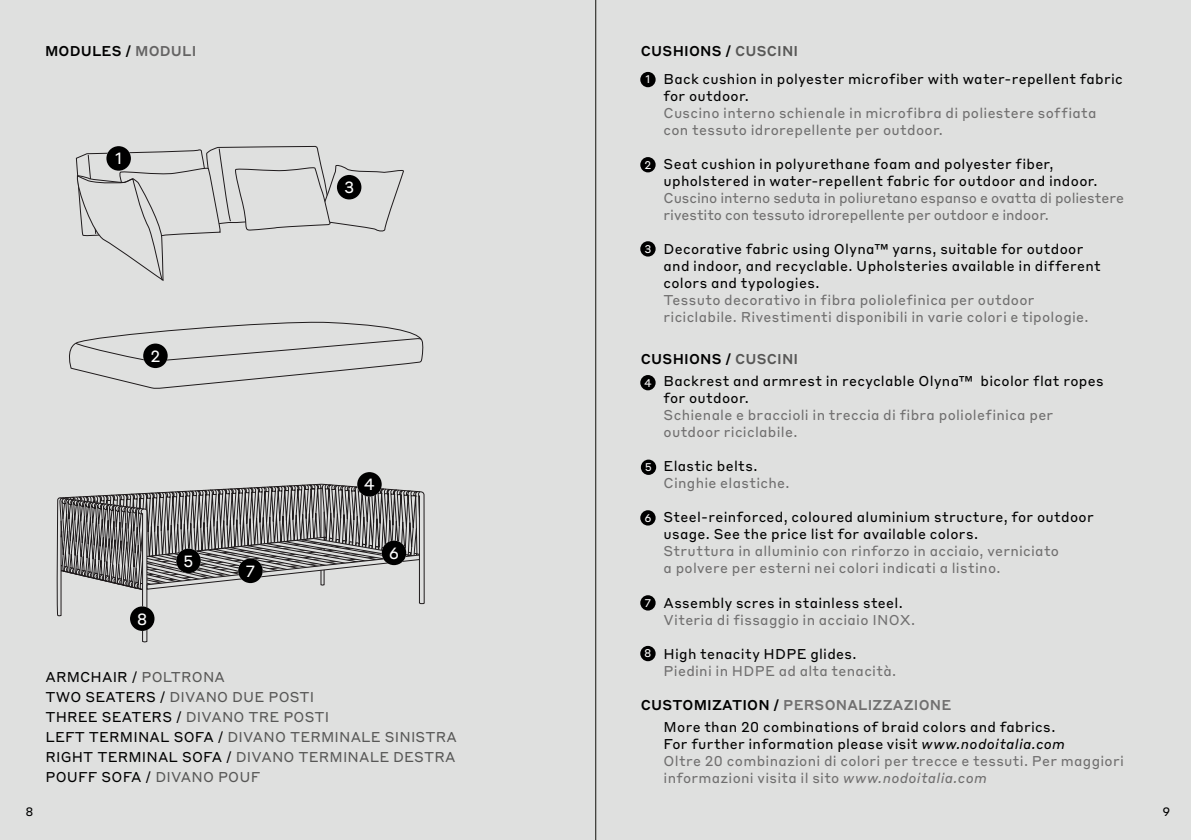
<style>
.page{position:relative;width:1191px;height:840px;background:#fff}
.page>*{position:absolute;margin:0;border:0;box-sizing:border-box;transform-origin:0 0}
.t1{font:16px "Styrene BLC";color:#fff}
.t2{font:14px/17px "Styrene BLC";letter-spacing:.02em;color:#000}
.t3{font:14px/17px "Styrene BLC";letter-spacing:.02em;color:#706f6f}
.t4{font:14px/20px "Styrene BLC";letter-spacing:.01em;color:#575756}
.t5{font:14px/17px "Styrene BLC";letter-spacing:-.005em;color:#706f6f}
.t6{font:500 14px "Styrene BLC";letter-spacing:.01em;color:#000}
.t7{font:12px "Styrene BLC";color:#000}
.t8{font:11px "Styrene BLC";color:#fff}
.s1{color:#646363}
.s2{color:#000}
.s3{color:#575756}
.s4{font-size:11px;color:#fff}
.s5{font-weight:500}
.s6{font-weight:500;color:#706f6f}
.s7{font-style:italic;color:#000}
.s8{font-style:italic}
</style>
<div class="page">
<div style="left:0;top:0;width:1191px;height:839px;background:#dfe0df"></div>
<div style="left:640px;top:72px;width:15px;height:15px;background:#000;border-radius:50%"></div>
<svg style="left:56px;top:483px;width:365px;height:159px"></svg>
<svg style="left:76px;top:146px;width:328px;height:135px"></svg>
<svg style="left:69px;top:321px;width:354px;height:68px"></svg>
<div style="left:337px;top:175px;width:24px;height:24px;background:#000;border-radius:50%"></div>
<div style="left:143px;top:343px;width:25px;height:25px;background:#000;border-radius:50%"></div>
<div style="left:106px;top:146px;width:25px;height:25px;background:#000;border-radius:50%"></div>
<div style="left:357px;top:472px;width:25px;height:24px;background:#000;border-radius:50%"></div>
<div style="left:382px;top:540px;width:24px;height:25px;background:#000;border-radius:50%"></div>
<div style="left:176px;top:548px;width:25px;height:25px;background:#000;border-radius:50%"></div>
<div style="left:238px;top:558px;width:25px;height:24px;background:#000;border-radius:50%"></div>
<div style="left:130px;top:606px;width:24px;height:24px;background:#000;border-radius:50%"></div>
<div style="left:640px;top:157px;width:15px;height:15px;background:#000;border-radius:50%"></div>
<div style="left:640px;top:241px;width:15px;height:15px;background:#000;border-radius:50%"></div>
<div style="left:640px;top:375px;width:15px;height:15px;background:#000;border-radius:50%"></div>
<div style="left:641px;top:459px;width:15px;height:15px;background:#000;border-radius:50%"></div>
<div style="left:640px;top:510px;width:15px;height:15px;background:#000;border-radius:50%"></div>
<div style="left:640px;top:595px;width:15px;height:15px;background:#000;border-radius:50%"></div>
<div style="left:640px;top:645px;width:15px;height:15px;background:#000;border-radius:50%"></div>
<hr style="left:595px;top:0;width:1px;height:839px;background:#12110c">
<p class="t6" style="left:45px;top:45px;width:153px">MODULES / <span class="s1">MODULI</span></p>
<p class="t1" style="left:115px;top:149px;width:9px">1</p>
<p class="t1" style="left:150px;top:346px;width:11px">2</p>
<p class="t1" style="left:137px;top:609px;width:12px">8</p>
<p class="t1" style="left:183px;top:551px;width:12px">5</p>
<p class="t1" style="left:245px;top:561px;width:11px">7</p>
<p class="t1" style="left:344px;top:178px;width:12px">3</p>
<p class="t1" style="left:364px;top:475px;width:13px">4</p>
<p class="t1" style="left:389px;top:543px;width:12px">6</p>
<p class="t4" style="left:45px;top:666px;width:413px"><span class="s2">ARMCHAIR /</span> POLTRONA<br><span class="s2">TWO SEATERS /</span> DIVANO DUE POSTI<br><span class="s2">THREE SEATERS /</span> DIVANO TRE POSTI<br><span class="s2">LEFT TERMINAL SOFA /</span> DIVANO TERMINALE SINISTRA <span class="s2">RIGHT TERMINAL SOFA /</span> DIVANO TERMINALE DESTRA <span class="s2">POUFF SOFA /</span> DIVANO POUF</p>
<p class="t6" style="left:641px;top:45px;width:159px">CUSHIONS / <span class="s3">CUSCINI</span></p>
<p class="t2" style="left:663px;top:70px;width:461px;text-indent:-18px"><span class="s4">1</span> Back cushion in polyester microfiber with water-repellent fabric for outdoor.</p>
<p class="t3" style="left:663px;top:104px;width:434px">Cuscino interno schienale in microfibra di poliestere soffiata con tessuto idrorepellente per outdoor.</p>
<p class="t2" style="left:663px;top:155px;width:435px">Seat cushion in polyurethane foam and polyester fiber, upholstered in water-repellent fabric for outdoor and indoor.</p>
<p class="t5" style="left:663px;top:189px;width:462px">Cuscino interno seduta in poliuretano espanso e ovatta di poliestere rivestito con tessuto idrorepellente per outdoor e indoor.</p>
<p class="t2" style="left:663px;top:240px;width:439px">Decorative fabric using Olyna™ yarns, suitable for outdoor and indoor, and recyclable. Upholsteries available in different colors and typologies.</p>
<p class="t3" style="left:663px;top:291px;width:426px">Tessuto decorativo in fibra poliolefinica per outdoor riciclabile. Rivestimenti disponibili in varie colori e tipologie.</p>
<p class="t8" style="left:644px;top:158px;width:8px">2</p>
<p class="t8" style="left:644px;top:242px;width:9px">3</p>
<p class="t6" style="left:641px;top:353px;width:159px">CUSHIONS / <span class="s3">CUSCINI</span></p>
<p class="t2" style="left:663px;top:372px;width:441px">Backrest and armrest in recyclable Olyna™ bicolor flat ropes for outdoor.</p>
<p class="t3" style="left:663px;top:406px;width:391px">Schienale e braccioli in treccia di fibra poliolefinica per outdoor riciclabile.</p>
<p class="t2" style="left:663px;top:457px;width:95px">Elastic belts.</p>
<p class="t3" style="left:663px;top:474px;width:128px">Cinghie elastiche.</p>
<p class="t2" style="left:663px;top:508px;width:432px">Steel-reinforced, coloured aluminium structure, for outdoor usage. See the price list for available colors.</p>
<p class="t3" style="left:663px;top:542px;width:397px">Struttura in alluminio con rinforzo in acciaio, verniciato a polvere per esterni nei colori indicati a listino.</p>
<p class="t2" style="left:663px;top:593px;width:241px">Assembly scres in stainless steel.</p>
<p class="t3" style="left:663px;top:610px;width:253px">Viteria di fissaggio in acciaio INOX.</p>
<p class="t2" style="left:663px;top:644px;width:195px">High tenacity HDPE glides.</p>
<p class="t3" style="left:663px;top:661px;width:234px">Piedini in HDPE ad alta tenacità.</p>
<p class="t2" style="left:663px;top:693px;width:393px;line-height:22.2px;text-indent:-23px"><span class="s5">CUSTOMIZATION /</span> <span class="s6">PERSONALIZZAZIONE<br></span>More than 20 combinations of braid colors and fabrics.</p>
<p class="t3" style="left:663px;top:735px;width:462px"><span class="s2">For further information please visit</span> <span class="s7">www.nodoitalia.com<br></span>Oltre 20 combinazioni di colori per trecce e tessuti. Per maggiori informazioni visita il sito <span class="s8">www.nodoitalia.com</span></p>
<p class="t8" style="left:644px;top:376px;width:9px">4</p>
<p class="t8" style="left:645px;top:460px;width:9px">5</p>
<p class="t8" style="left:644px;top:511px;width:9px">6</p>
<p class="t8" style="left:644px;top:596px;width:8px">7</p>
<p class="t8" style="left:644px;top:646px;width:9px">8</p>
<p class="t7" style="left:26px;top:804px;width:10px">8</p>
<p class="t7" style="left:1162px;top:804px;width:9px">9</p>
</div>
